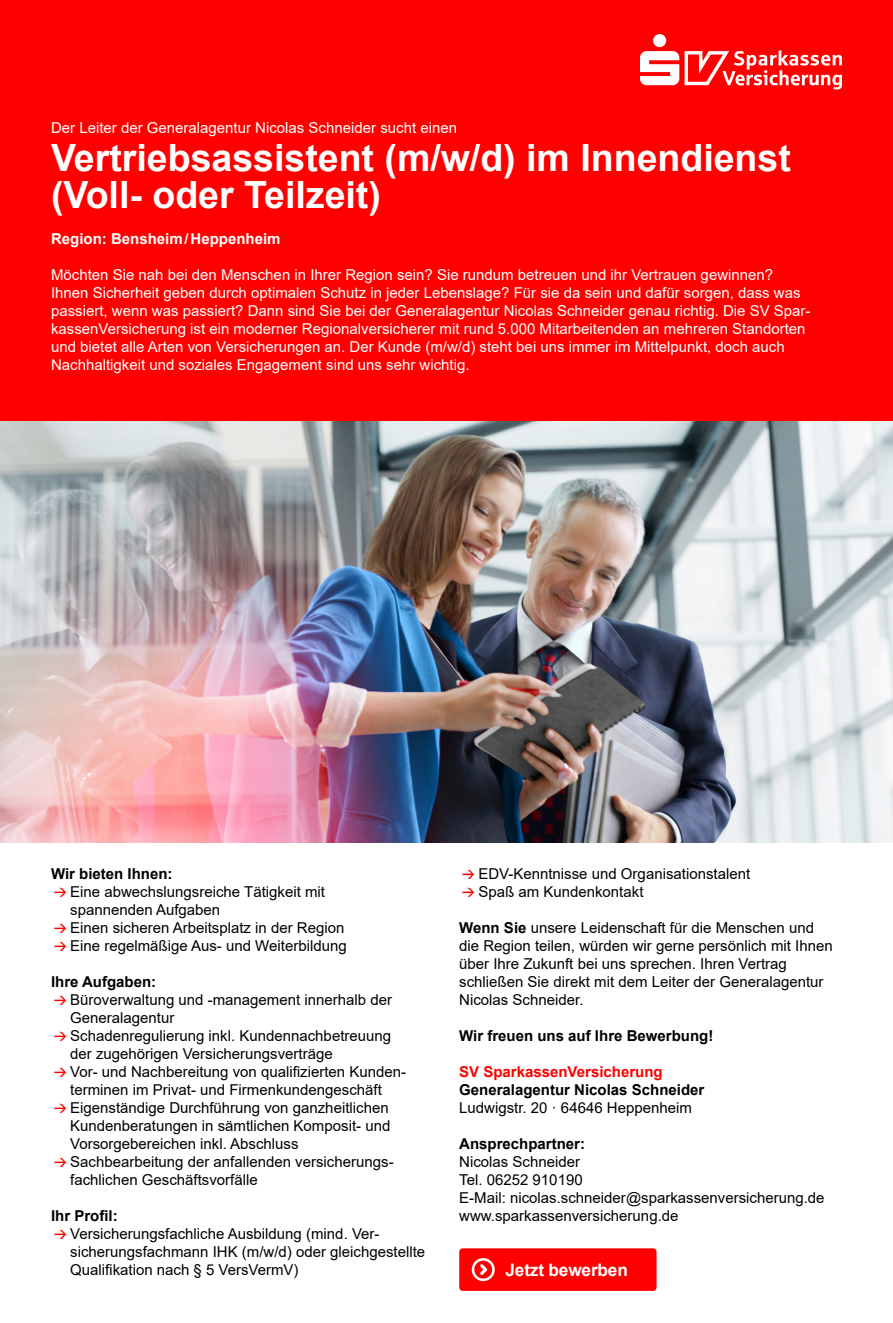
<style>
.page{position:relative;width:893px;height:1323px;background:#fff}
.page>*{position:absolute;margin:0;border:0;box-sizing:border-box;transform-origin:0 0}
.t1{font:700 37.5px/37.5px "Arial";color:#fff}
.t2{font:700 17.25px "Arial";letter-spacing:-.01em;color:#fff}
.t3{font:15px/18px "Arial";color:#000}
.t4{font:15px/18px "Arial";color:#fff}
.t5{font:700 15px "Arial";color:#000}
.t6{font:700 15px "Arial";color:#fff}
.t7{font:700 15px "Arial";color:#f00}
.s1{font-weight:700}
</style>
<div class="page">
<div style="left:0;top:0;width:893px;height:421px;background:#f00"></div>
<svg style="left:685px;top:50px;width:157px;height:39px"></svg>
<div style="left:653px;top:34px;width:13px;height:13px;background:#fff;border-radius:50%"></div>
<svg style="left:640px;top:51px;width:39px;height:34px"></svg>
<img style="left:0;top:421px;width:893px;height:421px">
<div style="left:459px;top:1248px;width:198px;height:42px;background:#f00;border-radius:3px"></div>
<svg style="left:472px;top:1258px;width:23px;height:22px"></svg>
<p class="t4" style="left:51px;top:119px;width:408px">Der Leiter der Generalagentur Nicolas Schneider sucht einen</p>
<h1 class="t1" style="left:51px;top:139px;width:741px">Vertriebsassistent (m/w/d) im Innendienst (Voll- oder Teilzeit)</h1>
<p class="t6" style="left:51px;top:228px;width:231px">Region: Bensheim/Heppenheim</p>
<p class="t4" style="left:51px;top:266px;width:761px">Möchten Sie nah bei den Menschen in Ihrer Region sein? Sie rundum betreuen und ihr Vertrauen gewinnen?<br>Ihnen Sicherheit geben durch optimalen Schutz in jeder Lebenslage? Für sie da sein und dafür sorgen, dass was passiert, wenn was passiert? Dann sind Sie bei der Generalagentur Nicolas Schneider genau richtig. Die SV Spar&shy;kassenVersicherung ist ein moderner Regionalversicherer mit rund 5.000 Mitarbeitenden an mehreren Standorten und bietet alle Arten von Versicherungen an. Der Kunde (m/w/d) steht bei uns immer im Mittelpunkt, doch auch Nachhaltigkeit und soziales Engagement sind uns sehr wichtig.</p>
<p class="t5" style="left:51px;top:862px;width:123px">Wir bieten Ihnen:</p>
<p class="t3" style="left:70px;top:882px;width:278px">Eine abwechslungsreiche Tätigkeit mit spannenden Aufgaben<br>Einen sicheren Arbeitsplatz in der Region Eine regelmäßige Aus- und Weiterbildung</p>
<p class="t5" style="left:51px;top:970px;width:107px">Ihre Aufgaben:</p>
<p class="t3" style="left:70px;top:990px;width:337px">Büroverwaltung und -management innerhalb der Generalagentur<br>Schadenregulierung inkl. Kundennachbetreuung der zugehörigen Versicherungsverträge<br>Vor- und Nachbereitung von qualifizierten Kunden&shy;terminen im Privat- und Firmenkundengeschäft Eigenständige Durchführung von ganzheitlichen Kundenberatungen in sämtlichen Komposit- und Vorsorgebereichen inkl. Abschluss Sachbearbeitung der anfallenden versicherungs&shy;fachlichen Geschäftsvorfälle</p>
<p class="t5" style="left:51px;top:1204px;width:68px">Ihr Profil:</p>
<p class="t3" style="left:70px;top:1224px;width:357px">Versicherungsfachliche Ausbildung (mind. Ver&shy;sicherungsfachmann IHK (m/w/d) oder gleichgestellte<br>Qualifikation nach § 5 VersVermV)</p>
<p class="t3" style="left:478px;top:864px;width:273px">EDV-Kenntnisse und Organisationstalent<br>Spaß am Kundenkontakt</p>
<p class="t3" style="left:459px;top:918px;width:375px"><span class="s1">Wenn Sie</span> unsere Leidenschaft für die Menschen und die Region teilen, würden wir gerne persönlich mit Ihnen über Ihre Zukunft bei uns sprechen. Ihren Vertrag schließen Sie direkt mit dem Leiter der Generalagentur Nicolas Schneider.</p>
<p class="t5" style="left:459px;top:1024px;width:256px">Wir freuen uns auf Ihre Bewerbung!</p>
<p class="t7" style="left:459px;top:1060px;width:205px">SV SparkassenVersicherung</p>
<p class="t5" style="left:459px;top:1078px;width:247px">Generalagentur Nicolas Schneider</p>
<p class="t3" style="left:459px;top:1098px;width:234px">Ludwigstr. 20 · 64646 Heppenheim</p>
<p class="t5" style="left:459px;top:1132px;width:127px">Ansprechpartner:</p>
<p class="t3" style="left:459px;top:1152px;width:367px">Nicolas Schneider<br>Tel. 06252 910190<br>E-Mail: nicolas.schneider@sparkassenversicherung.de www.sparkassenversicherung.de</p>
<p class="t2" style="left:506px;top:1257px;width:124px">Jetzt bewerben</p>
</div>
